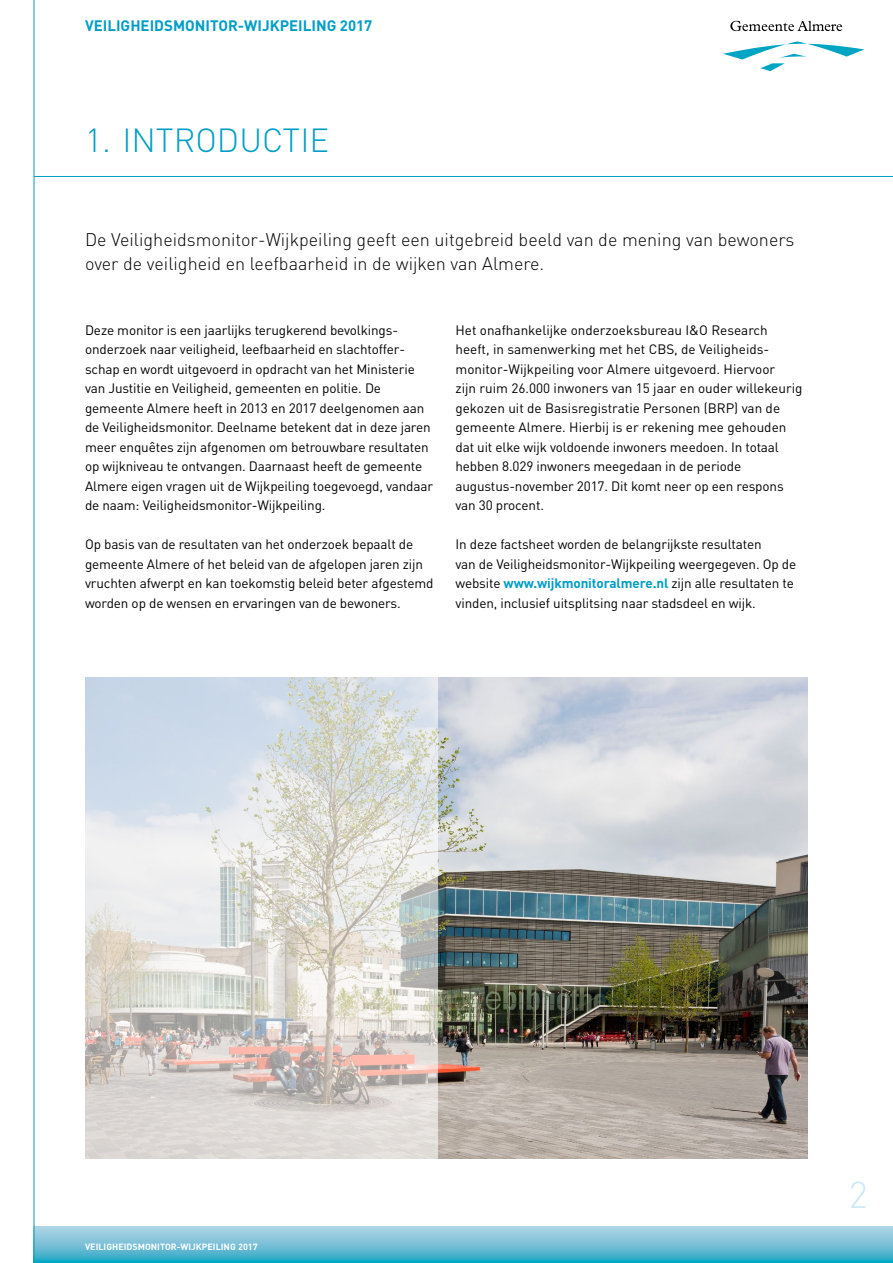
<style>
.page{position:relative;width:893px;height:1263px;background:#fff}
.page>*{position:absolute;margin:0;border:0;box-sizing:border-box;transform-origin:0 0}
.t1{font:300 36.9px "DIN";color:#cce8f5}
.t2{font:300 33px "DIN";color:#009ec7}
.t3{font:300 18px/24px "DIN";color:#000}
.t4{font:700 15px "DIN";color:#009ec7}
.t5{font:13.5px/19.5px "DIN";letter-spacing:-.01em;color:#000}
.t6{font:700 9px "DIN";color:#fff}
.s1{font-weight:700;color:#009ec7}
</style>
<div class="page">
<svg style="left:35px;top:1227px;width:858px;height:36px;background:#6cbed6"></svg>
<hr style="left:34px;top:0;width:1px;height:1263px;background:#009ec7">
<hr style="left:34px;top:176px;width:859px;height:1px;background:#009ec7">
<svg style="left:730px;top:21px;width:112px;height:10px"></svg>
<svg style="left:723px;top:41px;width:141px;height:30px"></svg>
<img style="left:437px;top:678px;width:371px;height:480px">
<svg style="left:85px;top:677px;width:352px;height:482px;background:#d8d8d6"></svg>
<p class="t4" style="left:85px;top:16px;width:289px">VEILIGHEIDSMONITOR-WIJKPEILING 2017</p>
<h2 class="t2" style="left:85px;top:120px;width:246px">1. INTRODUCTIE</h2>
<h3 class="t3" style="left:85px;top:227px;width:711px">De Veiligheidsmonitor-Wijkpeiling geeft een uitgebreid beeld van de mening van bewoners over de veiligheid en leefbaarheid in de wijken van Almere.</h3>
<p class="t5" style="left:85px;top:320px;width:350px">Deze monitor is een jaarlijks terugkerend bevolkings&shy;onderzoek naar veiligheid, leefbaarheid en slachtoffer&shy;schap en wordt uitgevoerd in opdracht van het Ministerie van Justitie en Veiligheid, gemeenten en politie. De gemeente Almere heeft in 2013 en 2017 deelgenomen aan de Veiligheidsmonitor. Deelname betekent dat in deze jaren meer enquêtes zijn afgenomen om betrouwbare resultaten op wijkniveau te ontvangen. Daarnaast heeft de gemeente Almere eigen vragen uit de Wijkpeiling toegevoegd, vandaar de naam: Veiligheidsmonitor-Wijkpeiling.</p>
<p class="t5" style="left:85px;top:534px;width:350px">Op basis van de resultaten van het onderzoek bepaalt de gemeente Almere of het beleid van de afgelopen jaren zijn vruchten afwerpt en kan toekomstig beleid beter afgestemd worden op de wensen en ervaringen van de bewoners.</p>
<p class="t5" style="left:455px;top:320px;width:348px">Het onafhankelijke onderzoeksbureau I&amp;O Research heeft, in samenwerking met het CBS, de Veiligheids&shy;monitor-Wijkpeiling voor Almere uitgevoerd. Hiervoor<br>zijn ruim 26.000 inwoners van 15 jaar en ouder willekeurig gekozen uit de Basisregistratie Personen (BRP) van de gemeente Almere. Hierbij is er rekening mee gehouden dat uit elke wijk voldoende inwoners meedoen. In totaal hebben 8.029 inwoners meegedaan in de periode augustus-november 2017. Dit komt neer op een respons van 30 procent.</p>
<p class="t5" style="left:455px;top:534px;width:342px">In deze factsheet worden de belangrijkste resultaten<br>van de Veiligheidsmonitor-Wijkpeiling weergegeven. Op de website <span class="s1">www.wijkmonitoralmere.nl</span> zijn alle resultaten te vinden, inclusief uitsplitsing naar stadsdeel en wijk.</p>
<p class="t6" style="left:85px;top:1240px;width:174px">VEILIGHEIDSMONITOR-WIJKPEILING 2017</p>
<h1 class="t1" style="left:849px;top:1172px;width:20px">2</h1>
</div>
